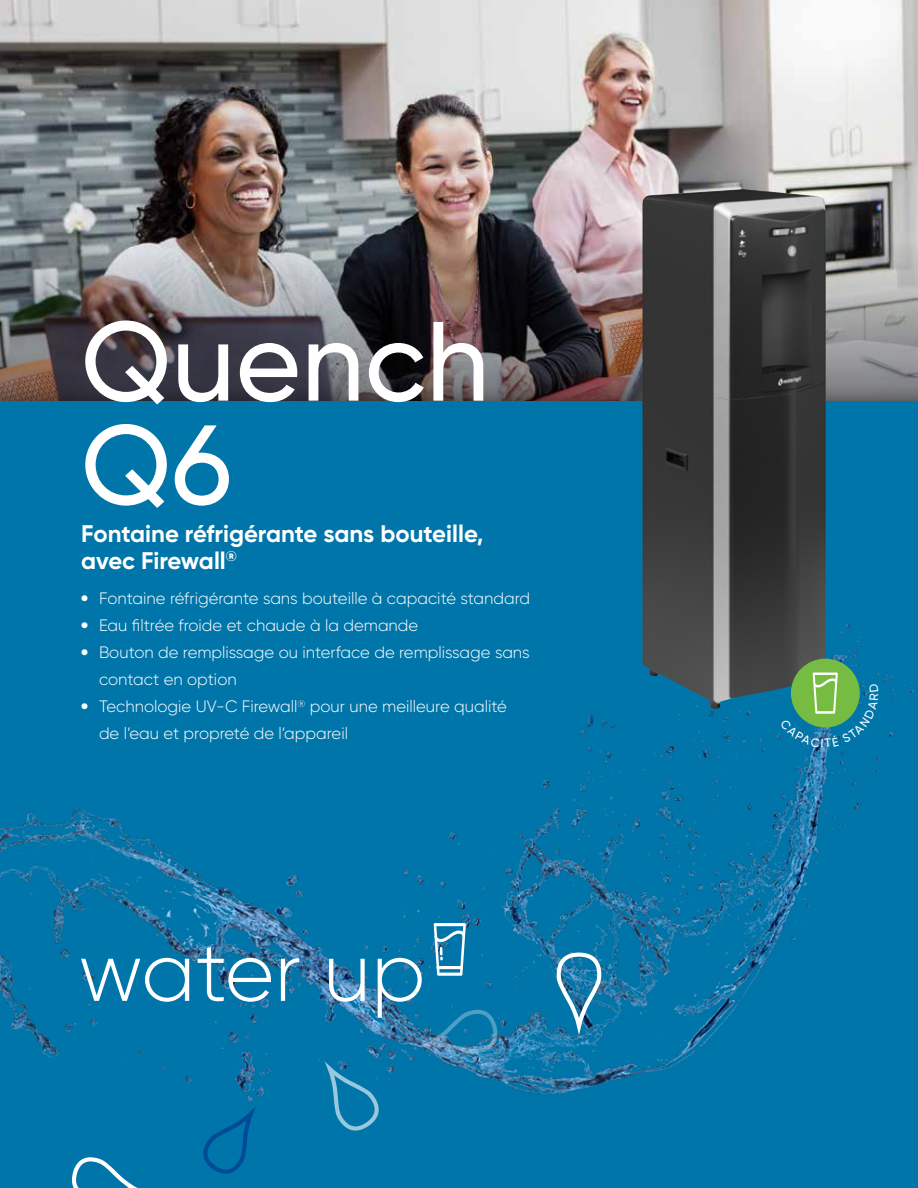
<style>
.page{position:relative;width:918px;height:1188px;background:#fff}
.page>*{position:absolute;margin:0;border:0;box-sizing:border-box;transform-origin:0 0}
.t1{font:500 112.5px/103.5px "Gilroy";color:#fff}
.t2{font:700 24px/27px "Gilroy";color:#fff}
.t3{font:300 16.5px/27px "Gilroy";color:#fff}
.s1{font-weight:800}
</style>
<div class="page">
<div style="left:0;top:401px;width:918px;height:787px;background:#0075a9"></div>
<img style="left:0;top:624px;width:914px;height:478px">
<svg style="left:81px;top:958px;width:108px;height:44px"></svg>
<svg style="left:198px;top:947px;width:73px;height:56px"></svg>
<svg style="left:281px;top:958px;width:18px;height:43px"></svg>
<svg style="left:329px;top:959px;width:36px;height:43px"></svg>
<svg style="left:378px;top:923px;width:121px;height:130px"></svg>
<svg style="left:72px;top:1157px;width:66px;height:31px"></svg>
<svg style="left:203px;top:1107px;width:53px;height:67px"></svg>
<svg style="left:324px;top:1061px;width:56px;height:70px"></svg>
<svg style="left:555px;top:953px;width:48px;height:83px"></svg>
<img style="left:0;top:0;width:918px;height:242px">
<img style="left:0;top:242px;width:918px;height:159px">
<img style="left:642px;top:189px;width:184px;height:520px">
<div style="left:791px;top:659px;width:69px;height:69px;background:#76bc43;border-radius:50%"></div>
<svg style="left:780px;top:673px;width:98px;height:74px"></svg>
<h1 class="t1" style="left:81px;top:309px;width:410px">Quench<br>Q6</h1>
<h2 class="t2" style="left:81px;top:520px;width:404px">Fontaine réfrigérante sans bouteille, avec Firewall<sup>®</sup></h2>
<p class="t3" style="left:81px;top:585px;width:451px"><span class="s1">•</span> Fontaine réfrigérante sans bouteille à capacité standard</p>
<p class="t3" style="left:81px;top:612px;width:339px"><span class="s1">•</span> Eau filtrée froide et chaude à la demande</p>
<p class="t3" style="left:99px;top:639px;width:432px;text-indent:-18px"><span class="s1">•</span> Bouton de remplissage ou interface de remplissage sans contact en option</p>
<p class="t3" style="left:99px;top:693px;width:409px;text-indent:-18px"><span class="s1">•</span> Technologie UV-C Firewall<sup>®</sup> pour une meilleure qualité de l’eau et propreté de l’appareil</p>
</div>
